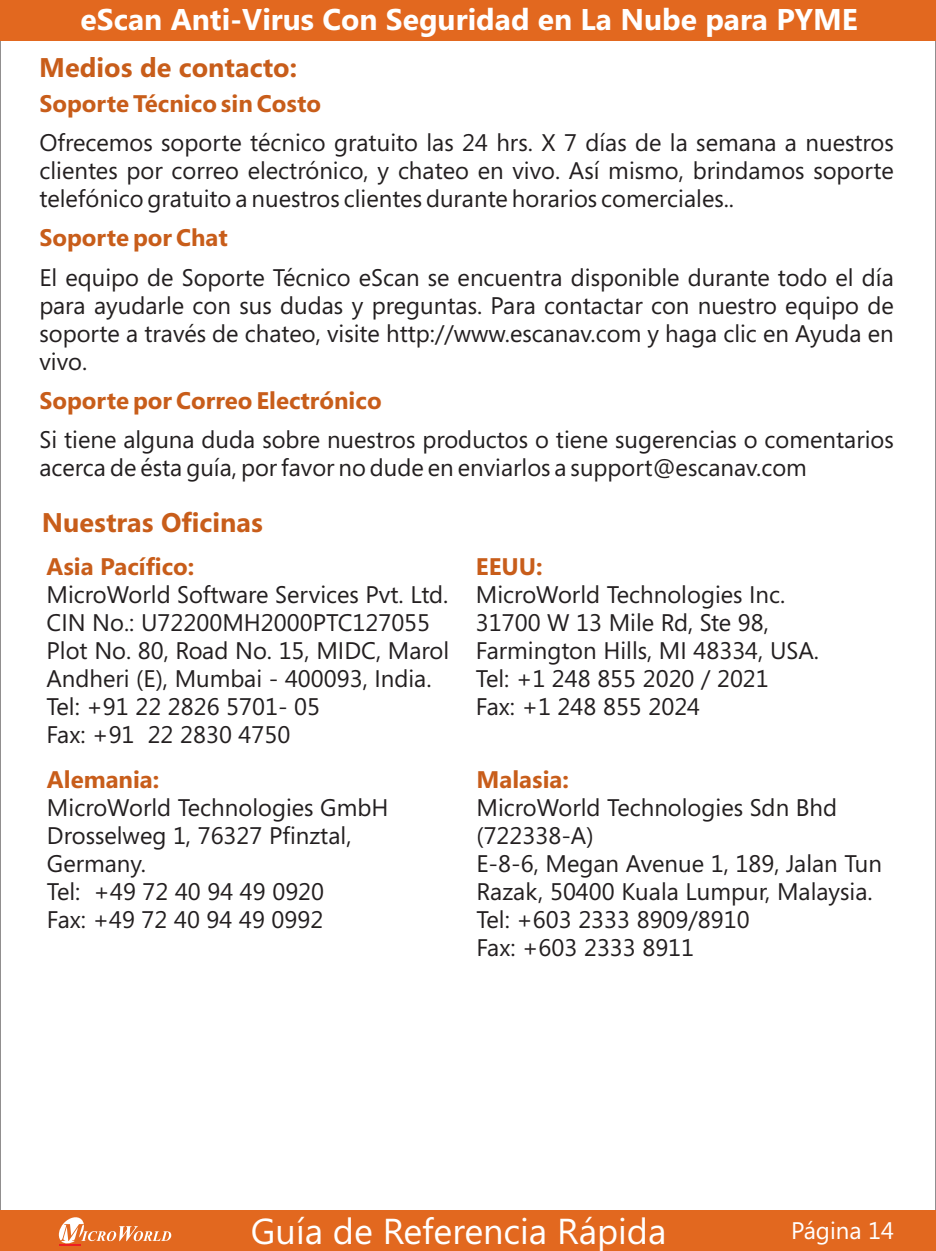
<style>
.page{position:relative;width:936px;height:1251px;background:#fff}
.page>*{position:absolute;margin:0;border:0;box-sizing:border-box;transform-origin:0 0}
.t1{font:36px "Segoe UI";color:#fff}
.t2{font:700 30px "Segoe UI";color:#fff}
.t3{font:700 27px "Segoe";color:#c85d1a}
.t4{font:24px/27.9px "Segoe";color:#231f20}
.t5{font:700 24px "Segoe";color:#c85d1a}
.t6{font:24px "Segoe UI";color:#fff}
</style>
<div class="page">
<div style="left:0;top:0;width:935px;height:41px;background:#e2681f"></div>
<div style="left:0;top:1209px;width:935px;height:41px;background:#e2681f"></div>
<svg style="left:58px;top:1217px;width:113px;height:28px"></svg>
<p class="t2" style="left:81px;top:8px;width:778px">eScan Anti-Virus Con Seguridad en La Nube para PYME</p>
<p class="t3" style="left:39px;top:56px;width:259px">Medios de contacto:</p>
<p class="t5" style="left:39px;top:94px;width:283px">Soporte Técnico sin Costo</p>
<p class="t4" style="left:39px;top:131px;width:855px;text-align:justify">Ofrecemos soporte técnico gratuito las 24 hrs. X 7 días de la semana a nuestros clientes por correo electrónico, y chateo en vivo. Así mismo, brindamos soporte telefónico gratuito a nuestros clientes durante horarios comerciales..</p>
<p class="t5" style="left:39px;top:228px;width:190px">Soporte por Chat</p>
<p class="t4" style="left:39px;top:265px;width:855px;text-align:justify">El equipo de Soporte Técnico eScan se encuentra disponible durante todo el día para ayudarle con sus dudas y preguntas. Para contactar con nuestro equipo de soporte a través de chateo, visite http://www.escanav.com y haga clic en Ayuda en vivo.</p>
<p class="t5" style="left:39px;top:390px;width:344px">Soporte por Correo Electrónico</p>
<p class="t4" style="left:39px;top:427px;width:855px">Si tiene alguna duda sobre nuestros productos o tiene sugerencias o comentarios acerca de ésta guía, por favor no dude en enviarlos a support@escanav.com</p>
<p class="t3" style="left:42px;top:511px;width:223px">Nuestras Oficinas</p>
<p class="t5" style="left:46px;top:556px;width:149px">Asia Pacífico:</p>
<p class="t4" style="left:46px;top:582px;width:404px">MicroWorld Software Services Pvt. Ltd.<br>CIN No.: U72200MH2000PTC127055<br>Plot No. 80, Road No. 15, MIDC, Marol<br>Andheri (E), Mumbai - 400093, India.<br>Tel: +91 22 2826 5701- 05<br>Fax: +91 22 2830 4750</p>
<p class="t5" style="left:47px;top:769px;width:114px">Alemania:</p>
<p class="t4" style="left:47px;top:795px;width:343px">MicroWorld Technologies GmbH<br>Drosselweg 1, 76327 Pfinztal,<br>Germany.<br>Tel: +49 72 40 94 49 0920<br>Fax: +49 72 40 94 49 0992</p>
<p class="t5" style="left:476px;top:556px;width:68px">EEUU:</p>
<p class="t4" style="left:476px;top:582px;width:345px">MicroWorld Technologies Inc.<br>31700 W 13 Mile Rd, Ste 98,<br>Farmington Hills, MI 48334, USA.<br>Tel: +1 248 855 2020 / 2021<br>Fax: +1 248 855 2024</p>
<p class="t5" style="left:476px;top:769px;width:94px">Malasia:</p>
<p class="t4" style="left:476px;top:795px;width:407px">MicroWorld Technologies Sdn Bhd (722338-A)<br>E-8-6, Megan Avenue 1, 189, Jalan Tun<br>Razak, 50400 Kuala Lumpur, Malaysia.<br>Tel: +603 2333 8909/8910<br>Fax: +603 2333 8911</p>
<h1 class="t1" style="left:251px;top:1217px;width:417px">Guía de Referencia Rápida</h1>
<p class="t6" style="left:791px;top:1220px;width:105px">Página 14</p>
</div>
